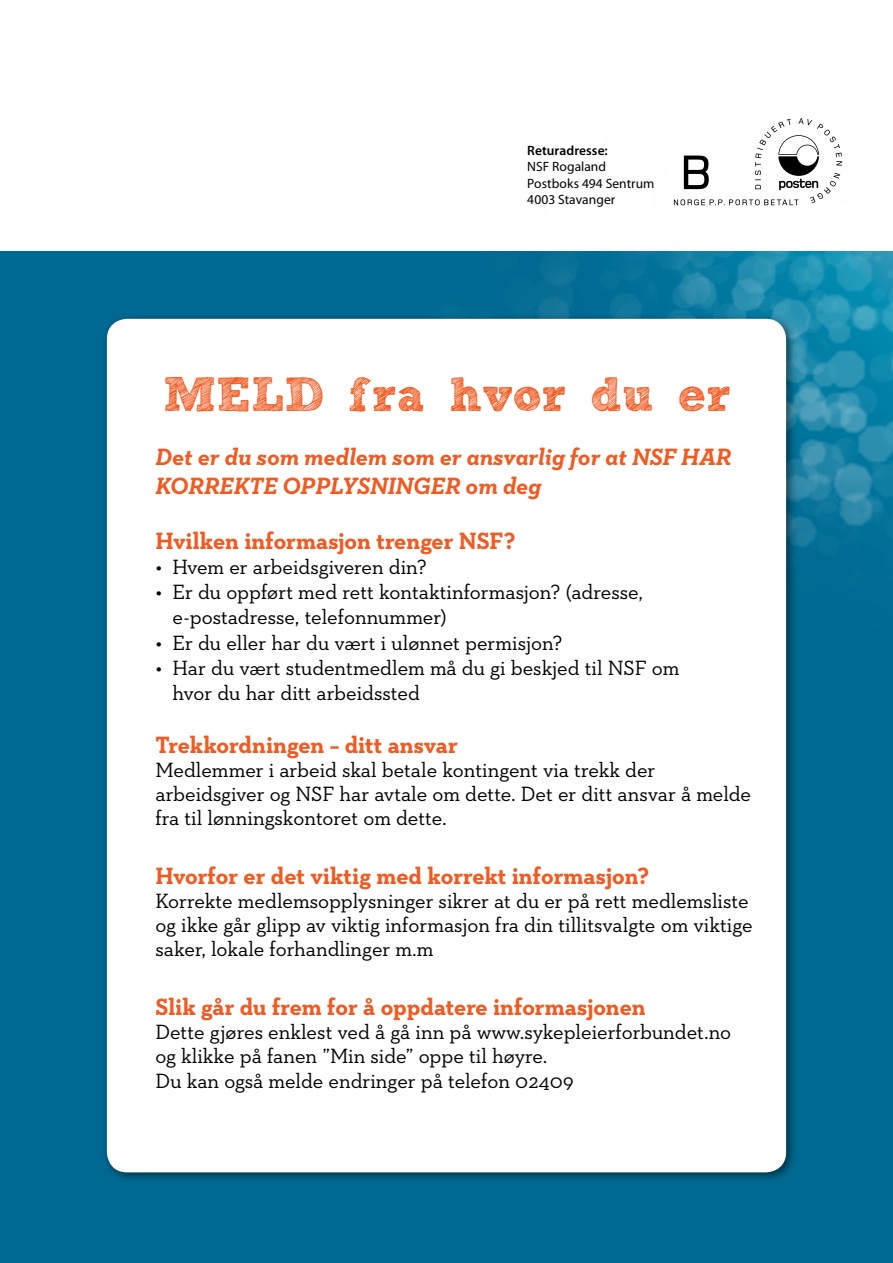
<style>
.page{position:relative;width:893px;height:1263px;background:#fff}
.page>*{position:absolute;margin:0;border:0;box-sizing:border-box;transform-origin:0 0}
.t1{font:700 48px "freeversion Sketch Block";color:#f15a22}
.t2{font:700 24px "Neutraface Slab Text";color:#f15a22}
.t3{font:italic 700 24px/28.8px "Neutraface Slab Text";color:#f15a22}
.t4{font:21px/24.2px "Neutraface Slab Text";color:#000}
.t5{font:13.5px/16.5px "Myriad Pro";letter-spacing:.005em;color:#000}
.t6{font:600 13.5px "Myriad Pro";letter-spacing:.005em;color:#000}
</style>
<div class="page">
<div style="left:0;top:252px;width:893px;height:1011px;background:#006991"></div>
<img style="left:136px;top:161px;width:757px;height:386px">
<svg style="left:674px;top:118px;width:168px;height:87px"></svg>
<div style="left:102px;top:314px;width:695px;height:869px;background:#000;opacity:.5"></div>
<div style="left:109px;top:321px;width:675px;height:849px;background:#fff;border-radius:18px"></div>
<div style="left:107px;top:319px;width:679px;height:853px;border:4px solid #fff;border-radius:18px"></div>
<p class="t6" style="left:527px;top:142px;width:82px">Returadresse:</p>
<p class="t5" style="left:527px;top:158px;width:129px">NSF Rogaland<br>Postboks 494 Sentrum<br>4003 Stavanger</p>
<h1 class="t1" style="left:163px;top:376px;width:556px">MELD fra hvor du er!</h1>
<p class="t3" style="left:155px;top:442px;width:577px">Det er du som medlem som er ansvarlig for at NSF HAR<br>KORREKTE OPPLYSNINGER om deg</p>
<p class="t2" style="left:155px;top:525px;width:362px">Hvilken informasjon trenger NSF?</p>
<p class="t4" style="left:155px;top:554px;width:273px">• Hvem er arbeidsgiveren din?</p>
<p class="t4" style="left:172px;top:579px;width:472px;line-height:25.2px;text-indent:-17px">• Er du oppført med rett kontaktinformasjon? (adresse, e-postadresse, telefonnummer)</p>
<p class="t4" style="left:155px;top:630px;width:409px">• Er du eller har du vært i ulønnet permisjon?</p>
<p class="t4" style="left:172px;top:655px;width:509px;line-height:25.2px;text-indent:-17px">• Har du vært studentmedlem må du gi beskjed til NSF om hvor du har ditt arbeidssted</p>
<p class="t2" style="left:155px;top:729px;width:304px">Trekkordningen – ditt ansvar</p>
<p class="t4" style="left:155px;top:757px;width:597px">Medlemmer i arbeid skal betale kontingent via trekk der arbeidsgiver og NSF har avtale om dette. Det er ditt ansvar å melde fra til lønningskontoret om dette.</p>
<p class="t2" style="left:155px;top:860px;width:495px">Hvorfor er det viktig med korrekt informasjon?</p>
<p class="t4" style="left:155px;top:889px;width:599px">Korrekte medlemsopplysninger sikrer at du er på rett medlemsliste og ikke går glipp av viktig informasjon fra din tillitsvalgte om viktige saker, lokale forhandlinger m.m</p>
<p class="t2" style="left:155px;top:991px;width:492px">Slik går du frem for å oppdatere informasjonen</p>
<p class="t4" style="left:155px;top:1020px;width:577px">Dette gjøres enklest ved å gå inn på www.sykepleierforbundet.no og klikke på fanen ”Min side” oppe til høyre.<br>Du kan også melde endringer på telefon 02409</p>
</div>
